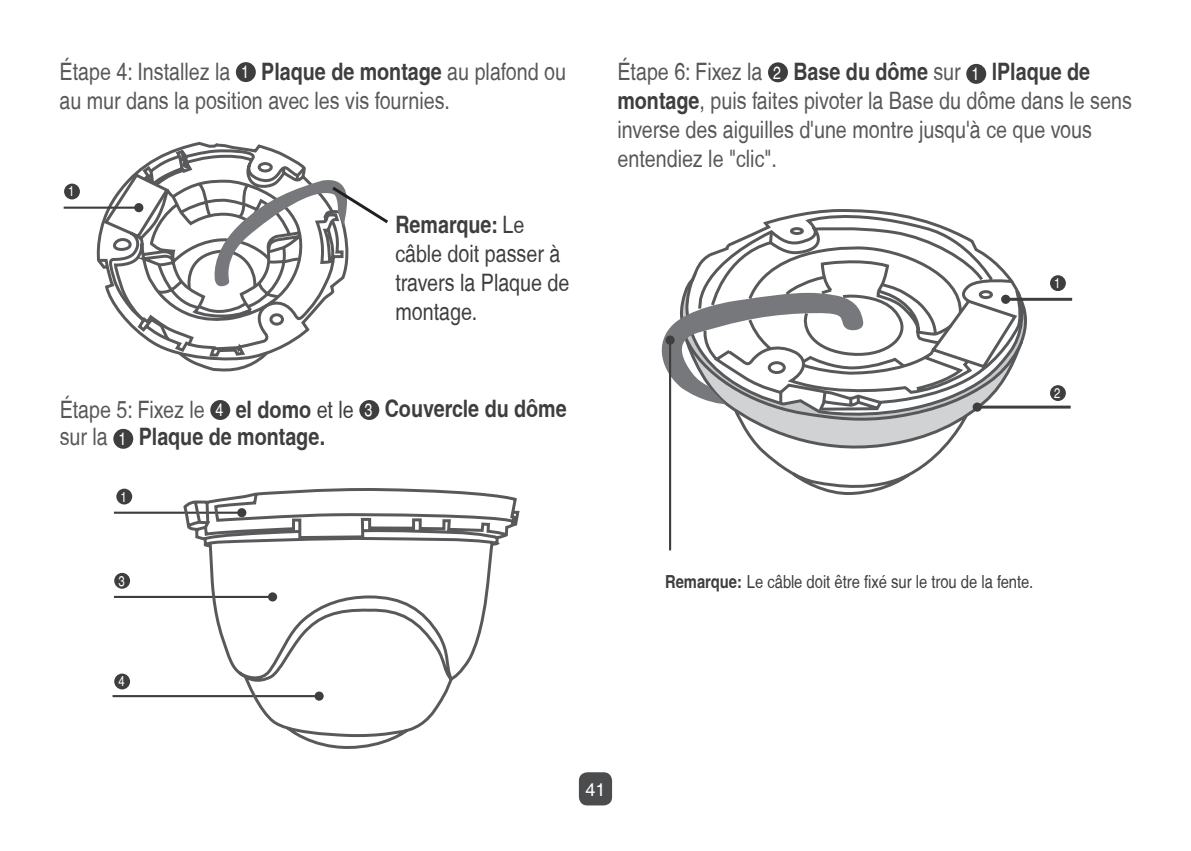
<style>
.page{position:relative;width:1191px;height:851px;background:#fff}
.page>*{position:absolute;margin:0;border:0;box-sizing:border-box;transform-origin:0 0}
.t1{font:condensed 24px/28.8px "Helvetica";color:#57585a}
.t2{font:700 condensed 24px/28.8px "Helvetica";color:#3e3e3f}
.t3{font:condensed 24px/28.8px "Helvetica";color:#3e3e3f}
.t4{font:condensed 18px "Helvetica";color:#3e3e3f}
.t5{font:18px "Helvetica";color:#fff}
.t6{font:condensed 13.8px "Helvetica";color:#fff}
.s1{font-size:17.4px;color:#fff}
.s2{font-weight:700;color:#3e3e3f}
.s3{font-weight:700}
.s4{font-weight:400;color:#57585a}
.s5{font-weight:400;font-size:17.4px;color:#fff}
.s6{font-weight:400}
</style>
<div class="page">
<div style="left:579px;top:772px;width:33px;height:33px;background:#4b4c4d;border-radius:9px"></div>
<svg style="left:196px;top:365px;width:57px;height:7px"></svg>
<svg style="left:181px;top:141px;width:86px;height:224px"></svg>
<svg style="left:128px;top:147px;width:182px;height:211px"></svg>
<div style="left:259px;top:163px;width:12px;height:8px;background:#fff;border-radius:50%"></div>
<div style="left:258px;top:162px;width:15px;height:10px;border:3px solid #59595b;border-radius:50%"></div>
<div style="left:269px;top:313px;width:15px;height:12px;border:3px solid #59595b;border-radius:50%"></div>
<div style="left:236px;top:62px;width:20px;height:20px;background:#3e3e3f;border-radius:50%"></div>
<svg style="left:96px;top:171px;width:292px;height:153px"></svg>
<div style="left:134px;top:203px;width:9px;height:9px;background:#3e3e3f;border-radius:50%"></div>
<div style="left:64px;top:183px;width:16px;height:16px;background:#3e3e3f;border-radius:50%"></div>
<hr style="left:64px;top:206px;width:74px;height:3px;background:#3e3e3f">
<div style="left:210px;top:400px;width:20px;height:20px;background:#3e3e3f;border-radius:50%"></div>
<div style="left:359px;top:400px;width:20px;height:20px;background:#3e3e3f;border-radius:50%"></div>
<div style="left:113px;top:429px;width:20px;height:19px;background:#3e3e3f;border-radius:50%"></div>
<div style="left:114px;top:572px;width:16px;height:16px;background:#3e3e3f;border-radius:50%"></div>
<div style="left:114px;top:673px;width:16px;height:16px;background:#3e3e3f;border-radius:50%"></div>
<div style="left:116px;top:488px;width:16px;height:16px;background:#3e3e3f;border-radius:50%"></div>
<hr style="left:114px;top:595px;width:158px;height:3px;background:#3e3e3f">
<hr style="left:112px;top:695px;width:205px;height:2px;background:#3e3e3f">
<hr style="left:114px;top:511px;width:128px;height:2px;background:#3e3e3f">
<svg style="left:182px;top:488px;width:338px;height:261px"></svg>
<svg style="left:763px;top:453px;width:178px;height:42px"></svg>
<svg style="left:1021px;top:296px;width:10px;height:113px"></svg>
<svg style="left:661px;top:209px;width:360px;height:244px"></svg>
<div style="left:768px;top:62px;width:20px;height:20px;background:#3e3e3f;border-radius:50%"></div>
<div style="left:966px;top:64px;width:20px;height:20px;background:#3e3e3f;border-radius:50%"></div>
<div style="left:665px;top:335px;width:9px;height:9px;background:#3e3e3f;border-radius:50%"></div>
<div style="left:1001px;top:295px;width:9px;height:9px;background:#3e3e3f;border-radius:50%"></div>
<div style="left:972px;top:402px;width:9px;height:9px;background:#3e3e3f;border-radius:50%"></div>
<div style="left:1050px;top:385px;width:15px;height:16px;background:#3e3e3f;border-radius:50%"></div>
<div style="left:1050px;top:275px;width:15px;height:16px;background:#3e3e3f;border-radius:50%"></div>
<hr style="left:974px;top:405px;width:96px;height:3px;background:#3e3e3f">
<hr style="left:1004px;top:298px;width:68px;height:3px;background:#3e3e3f">
<hr style="left:669px;top:340px;width:2px;height:210px;background:#3e3e3f">
<p class="t1" style="left:60px;top:57px;width:508px">Étape 4: Installez la <span class="s1">1</span> <span class="s2">Plaque de montage</span> au plafond ou au mur dans la position avec les vis fournies.</p>
<p class="t6" style="left:68px;top:183px;width:8px">1</p>
<p class="t3" style="left:395px;top:210px;width:176px"><span class="s3">Remarque:</span> Le câble doit passer à travers la Plaque de montage.</p>
<p class="t2" style="left:60px;top:393px;width:508px"><span class="s4">Étape 5: Fixez le</span> <span class="s5">4</span> el domo <span class="s6">et le</span> <span class="s5">3</span> Couvercle du dôme <span class="s4">sur la</span> <span class="s5">1</span> Plaque de montage.</p>
<p class="t6" style="left:120px;top:488px;width:8px">1</p>
<p class="t6" style="left:118px;top:572px;width:8px">3</p>
<p class="t6" style="left:118px;top:673px;width:8px">4</p>
<p class="t1" style="left:617px;top:58px;width:516px">Étape 6: Fixez la <span class="s1">2</span> <span class="s2">Base du dôme</span> sur <span class="s1">1</span> <span class="s2">lPlaque de montage</span>, puis faites pivoter la Base du dôme dans le sens inverse des aiguilles d'une montre jusqu'à ce que vous entendiez le "clic".</p>
<p class="t6" style="left:1054px;top:275px;width:8px">1</p>
<p class="t6" style="left:1054px;top:385px;width:8px">2</p>
<p class="t4" style="left:665px;top:571px;width:370px"><span class="s3">Remarque:</span> Le câble doit être fixé sur le trou de la fente.</p>
<p class="t5" style="left:585px;top:779px;width:22px">41</p>
</div>
